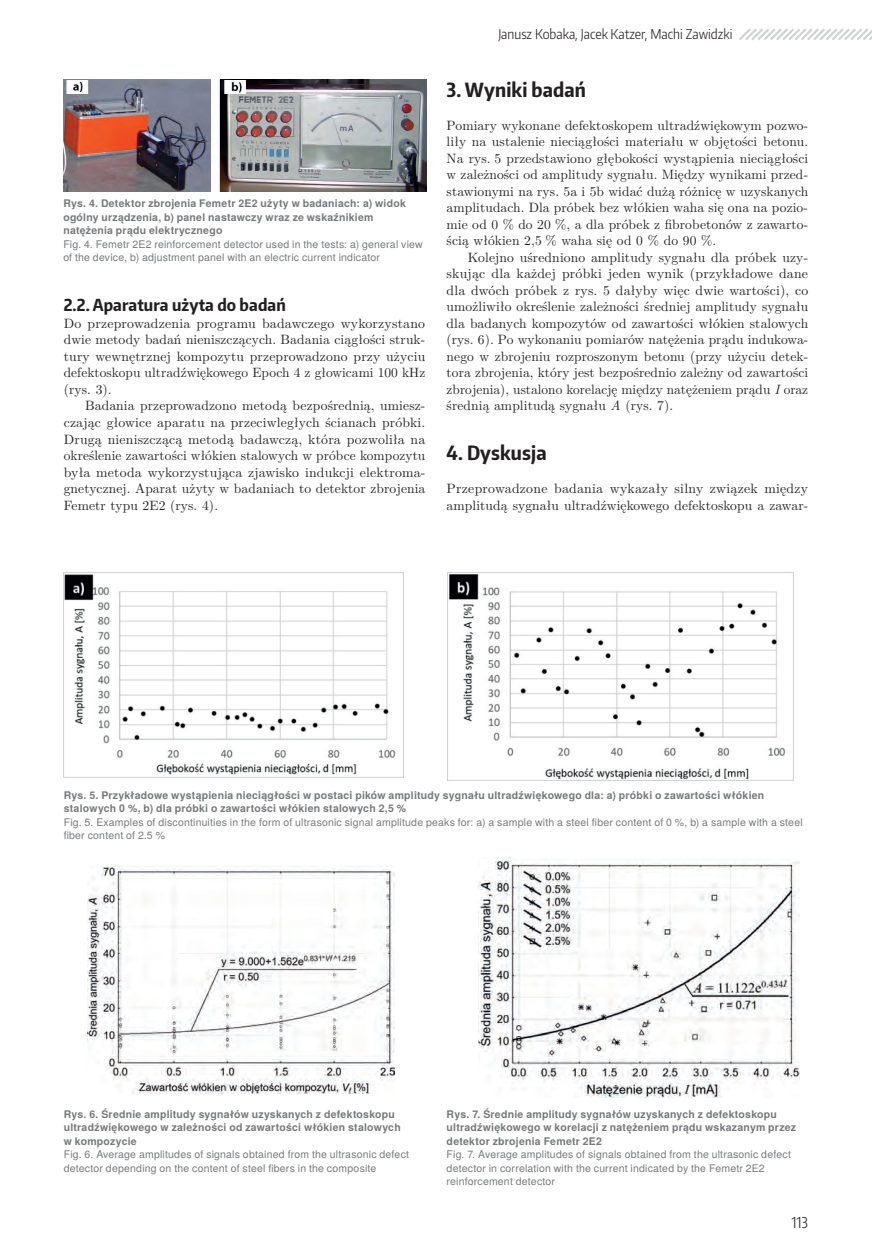
<style>
.page{position:relative;width:872px;height:1255px;background:#fff}
.page>*{position:absolute;margin:0;border:0;box-sizing:border-box;transform-origin:0 0}
.t1{font:700 19.5px "Encode Sans Condensed";letter-spacing:.01em;color:#231f20}
.t2{font:700 16.5px "Encode Sans Condensed";letter-spacing:.01em;color:#231f20}
.t3{font:300 15px "Encode Sans Condensed";color:#231f20}
.t4{font:13.5px/16.5px "LM Roman 10";letter-spacing:.01em;color:#231f20;text-align:justify}
.t5{font:300 13.5px "Encode Sans Condensed";color:#231f20}
.t6{font:700 10.5px/13.5px "Te X Gyre Heros";letter-spacing:.02em;color:#76787b}
.t7{font:10.5px/13.5px "Te X Gyre Heros";letter-spacing:.015em;color:#76787b}
.s1{font-style:italic}
</style>
<div class="page">
<img style="left:64px;top:80px;width:362px;height:111px">
<img style="left:447px;top:573px;width:339px;height:207px">
<img style="left:63px;top:573px;width:341px;height:204px">
<img style="left:87px;top:866px;width:307px;height:227px">
<img style="left:478px;top:857px;width:321px;height:240px">
<svg style="left:739px;top:28px;width:133px;height:12px"></svg>
<p class="t6" style="left:63px;top:196px;width:344px">Rys. 4. Detektor zbrojenia Femetr 2E2 użyty w badaniach: a) widok ogólny urządzenia, b) panel nastawczy wraz ze wskaźnikiem natężenia prądu elektrycznego</p>
<p class="t7" style="left:63px;top:236px;width:361px">Fig. 4. Femetr 2E2 reinforcement detector used in the tests: a) general view of the device, b) adjustment panel with an electric current indicator</p>
<p class="t2" style="left:64px;top:294px;width:223px">2.2. Aparatura użyta do badań</p>
<p class="t4" style="left:64px;top:314px;width:363px">Do przeprowadzenia programu badawczego wykorzystano dwie metody badań nieniszczących. Badania ciągłości struk&shy;tury wewnętrznej kompozytu przeprowadzono przy użyciu defektoskopu ultradźwiękowego Epoch 4 z głowicami 100 kHz (rys. 3).</p>
<p class="t4" style="left:64px;top:396px;width:363px;text-indent:21px">Badania przeprowadzono metodą bezpośrednią, umiesz&shy;czając głowice aparatu na przeciwległych ścianach próbki.<br>Drugą nieniszczącą metodą badawczą, która pozwoliła na określenie zawartości włókien stalowych w próbce kompozytu była metoda wykorzystująca zjawisko indukcji elektroma&shy;gnetycznej. Aparat użyty w badaniach to detektor zbrojenia Femetr typu 2E2 (rys. 4).</p>
<p class="t5" style="left:498px;top:25px;width:236px">Janusz Kobaka, Jacek Katzer, Machi Zawidzki</p>
<h1 class="t1" style="left:446px;top:77px;width:141px">3. Wyniki badań</h1>
<p class="t4" style="left:446px;top:116px;width:363px">Pomiary wykonane defektoskopem ultradźwiękowym pozwo&shy;liły na ustalenie nieciągłości materiału w objętości betonu.<br>Na rys. 5 przedstawiono głębokości wystąpienia nieciągłości w zależności od amplitudy sygnału. Między wynikami przed&shy;stawionymi na rys. 5a i 5b widać dużą różnicę w uzyskanych amplitudach. Dla próbek bez włókien waha się ona na pozio&shy;mie od 0 % do 20 %, a dla próbek z fibrobetonów z zawarto&shy;ścią włókien 2,5 % waha się od 0 % do 90 %.</p>
<p class="t4" style="left:446px;top:248px;width:363px;text-indent:21px">Kolejno uśredniono amplitudy sygnału dla próbek uzy&shy;skując dla każdej próbki jeden wynik (przykładowe dane dla dwóch próbek z rys. 5 dałyby więc dwie wartości), co umożliwiło określenie zależności średniej amplitudy sygnału dla badanych kompozytów od zawartości włókien stalowych (rys. 6). Po wykonaniu pomiarów natężenia prądu indukowa&shy;nego w zbrojeniu rozproszonym betonu (przy użyciu detek&shy;tora zbrojenia, który jest bezpośrednio zależny od zawartości zbrojenia), ustalono korelację między natężeniem prądu <span class="s1">I</span> oraz średnią amplitudą sygnału <span class="s1">A</span> (rys. 7).</p>
<h1 class="t1" style="left:446px;top:440px;width:101px">4. Dyskusja</h1>
<p class="t4" style="left:446px;top:479px;width:363px">Przeprowadzone badania wykazały silny związek między amplitudą sygnału ultradźwiękowego defektoskopu a zawar-</p>
<p class="t6" style="left:64px;top:787px;width:702px">Rys. 5. Przykładowe wystąpienia nieciągłości w postaci pików amplitudy sygnału ultradźwiękowego dla: a) próbki o zawartości włókien stalowych 0 %, b) dla próbki o zawartości włókien stalowych 2,5 %</p>
<p class="t7" style="left:64px;top:814px;width:740px">Fig. 5. Examples of discontinuities in the form of ultrasonic signal amplitude peaks for: a) a sample with a steel fiber content of 0 %, b) a sample with a steel fiber content of 2.5 %</p>
<p class="t6" style="left:64px;top:1106px;width:338px">Rys. 6. Średnie amplitudy sygnałów uzyskanych z defektoskopu ultradźwiękowego w zależności od zawartości włókien stalowych w kompozycie</p>
<p class="t7" style="left:64px;top:1146px;width:347px">Fig. 6. Average amplitudes of signals obtained from the ultrasonic defect detector depending on the content of steel fibers in the composite</p>
<p class="t6" style="left:446px;top:1106px;width:351px">Rys. 7. Średnie amplitudy sygnałów uzyskanych z defektoskopu ultradźwiękowego w korelacji z natężeniem prądu wskazanym przez detektor zbrojenia Femetr 2E2</p>
<p class="t7" style="left:446px;top:1146px;width:346px">Fig. 7. Average amplitudes of signals obtained from the ultrasonic defect detector in correlation with the current indicated by the Femetr 2E2 reinforcement detector</p>
<p class="t3" style="left:791px;top:1212px;width:18px">113</p>
</div>
